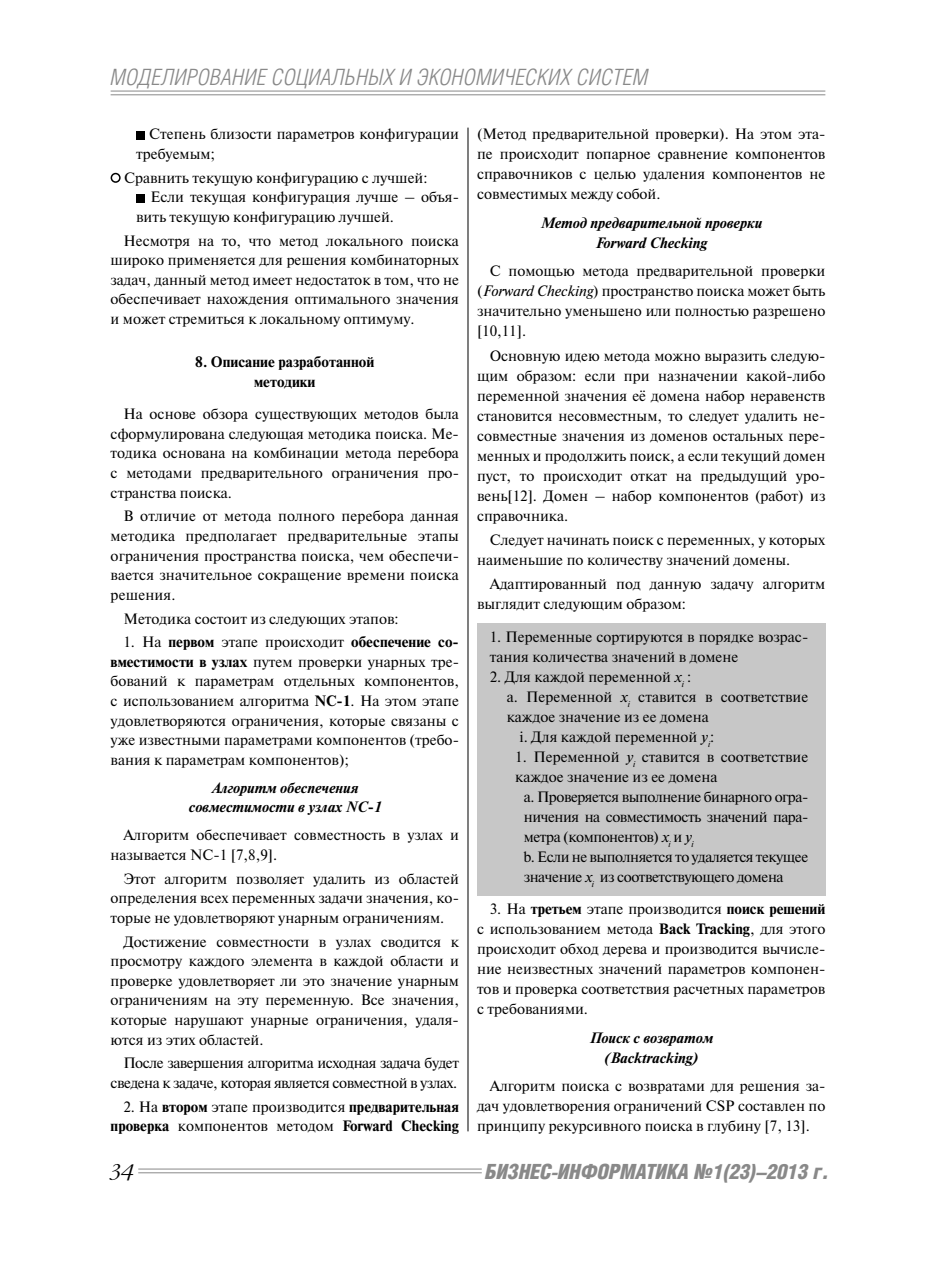
<style>
.page{position:relative;width:936px;height:1276px;background:#fff}
.page>*{position:absolute;margin:0;border:0;box-sizing:border-box;transform-origin:0 0}
.t1{font:italic 300 22.5px "Helios Cond";letter-spacing:.01em;color:#898989}
.t2{font:italic 900 21px "Helios Cond";letter-spacing:-.01em;color:#898989}
.t3{font:italic 300 19.5px "Garamond C";color:#000}
.t4{font:15px/19.5px "Newton C";color:#000;text-align:justify}
.t5{font:15px/19.5px "Newton C";letter-spacing:-.03em;color:#000;text-align:right}
.t6{font:700 15px/19.5px "Newton C";color:#000;text-align:center}
.t7{font:italic 700 15px/20px "Newton C";color:#000;text-align:center}
.s1{font-weight:700}
.s2{font-weight:400}
.s3{font-style:italic}
</style>
<div class="page">
<hr style="left:111px;top:91px;width:714px;height:1px;background:#898989">
<hr style="left:111px;top:94px;width:714px;height:1px;background:#898989">
<hr style="left:138px;top:1168px;width:343px;height:1px;background:#898989">
<hr style="left:138px;top:1172px;width:343px;height:1px;background:#898989">
<hr style="left:467px;top:128px;width:1px;height:1003px;background:#000">
<div style="left:477px;top:623px;width:348px;height:272px;background:#c7c7c7"></div>
<div style="left:136px;top:131px;width:8px;height:8px;background:#000"></div>
<div style="left:111px;top:173px;width:10px;height:10px;border:2px solid #000;border-radius:50%"></div>
<div style="left:136px;top:194px;width:8px;height:8px;background:#000"></div>
<h1 class="t1" style="left:111px;top:69px;width:539px">МОДЕЛИРОВАНИЕ СОЦИАЛЬНЫХ И ЭКОНОМИЧЕСКИХ СИСТЕМ</h1>
<p class="t4" style="left:136px;top:126px;width:324px;text-indent:13px">Степень близости параметров конфигурации требуемым;</p>
<p class="t4" style="left:124px;top:169px;width:305px">Сравнить текущую конфигурацию с лучшей:</p>
<p class="t4" style="left:150px;top:189px;width:310px">Если текущая конфигурация лучше – объя-</p>
<p class="t4" style="left:136px;top:208px;width:259px">вить текущую конфигурацию лучшей.</p>
<p class="t4" style="left:111px;top:232px;width:350px;text-indent:13px">Несмотря на то, что метод локального поиска широко применяется для решения комбинаторных задач, данный метод имеет недостаток в том, что не обеспечивает нахождения оптимального значения и может стремиться к локальному оптимуму.</p>
<p class="t6" style="left:195px;top:353px;width:180px">8. Описание разработанной методики</p>
<p class="t4" style="left:111px;top:406px;width:350px;text-indent:13px">На основе обзора существующих методов была сформулирована следующая методика поиска. Ме&shy;тодика основана на комбинации метода перебора с методами предварительного ограничения про&shy;странства поиска.</p>
<p class="t4" style="left:111px;top:508px;width:350px;text-indent:13px">В отличие от метода полного перебора данная методика предполагает предварительные этапы ограничения пространства поиска, чем обеспечи&shy;вается значительное сокращение времени поиска решения.</p>
<p class="t4" style="left:123px;top:610px;width:277px">Методика состоит из следующих этапов:</p>
<p class="t4" style="left:111px;top:633px;width:350px;text-indent:13px">1. На <span class="s1">первом</span> этапе происходит <span class="s1">обеспечение со&shy;вместимости в узлах</span> путем проверки унарных тре&shy;бований к параметрам отдельных компонентов, с использованием алгоритма <span class="s1">NC-1</span>. На этом этапе удовлетворяются ограничения, которые связаны с уже известными параметрами компонентов (требо&shy;вания к параметрам компонентов);</p>
<p class="t7" style="left:188px;top:779px;width:194px;line-height:19.5px">Алгоритм обеспечения совместимости в узлах NC-1</p>
<p class="t4" style="left:111px;top:827px;width:350px;text-indent:13px">Алгоритм обеспечивает совместность в узлах и называется NC-1 [7,8,9].</p>
<p class="t4" style="left:111px;top:870px;width:350px;text-indent:13px">Этот алгоритм позволяет удалить из областей определения всех переменных задачи значения, ко&shy;торые не удовлетворяют унарным ограничениям.</p>
<p class="t4" style="left:111px;top:933px;width:350px;text-indent:13px">Достижение совместности в узлах сводится к просмотру каждого элемента в каждой области и проверке удовлетворяет ли это значение унарным ограничениям на эту переменную. Все значения, которые нарушают унарные ограничения, удаля&shy;ются из этих областей.</p>
<p class="t5" style="left:111px;top:1054px;width:350px">После завершения алгоритма исходная задача будет сведена к задаче, которая является совместной в узлах.</p>
<p class="t6" style="left:111px;top:1098px;width:350px;text-align:right"><span class="s2">2. На</span> втором <span class="s2">этапе производится</span> предварительная проверка <span class="s2">компонентов методом</span> Forward Checking</p>
<p class="t4" style="left:477px;top:126px;width:350px;line-height:20px">(Метод предварительной проверки). На этом эта&shy;пе происходит попарное сравнение компонентов справочников с целью удаления компонентов не совместимых между собой.</p>
<p class="t7" style="left:540px;top:214px;width:223px">Метод предварительной проверки<br>Forward Checking</p>
<p class="t4" style="left:477px;top:262px;width:350px;line-height:20px;text-indent:13px">С помощью метода предварительной проверки (<span class="s3">Forward Checking</span>) пространство поиска может быть значительно уменьшено или полностью разрешено [10,11].</p>
<p class="t4" style="left:477px;top:347px;width:350px;line-height:20px;text-indent:13px">Основную идею метода можно выразить следую&shy;щим образом: если при назначении какой-либо переменной значения её домена набор неравенств становится несовместным, то следует удалить не&shy;совместные значения из доменов остальных пере&shy;менных и продолжить поиск, а если текущий домен пуст, то происходит откат на предыдущий уро&shy;вень[12]. Домен – набор компонентов (работ) из справочника.</p>
<p class="t4" style="left:477px;top:531px;width:350px;line-height:20px;text-indent:13px">Следует начинать поиск с переменных, у которых наименьшие по количеству значений домены.</p>
<p class="t4" style="left:477px;top:575px;width:350px;line-height:20px;text-indent:13px">Адаптированный под данную задачу алгоритм выглядит следующим образом:</p>
<p class="t4" style="left:489px;top:628px;width:320px;line-height:20px">1. Переменные сортируются в порядке возрас&shy;тания количества значений в домене</p>
<p class="t4" style="left:489px;top:668px;width:203px">2. Для каждой переменной <span class="s3">x</span><sub>i</sub> :</p>
<p class="t4" style="left:506px;top:688px;width:303px">a. Переменной <span class="s3">x</span><sub>i</sub> ставится в соответствие</p>
<p class="t4" style="left:506px;top:708px;width:203px">каждое значение из ее домена</p>
<p class="t4" style="left:519px;top:728px;width:196px">i. Для каждой переменной <span class="s3">y</span><sub>i</sub>:</p>
<p class="t4" style="left:515px;top:748px;width:294px">1. Переменной <span class="s3">y</span><sub>i</sub> ставится в соответствие</p>
<p class="t4" style="left:515px;top:768px;width:203px">каждое значение из ее домена</p>
<p class="t5" style="left:523px;top:788px;width:286px">a. Проверяется выполнение бинарного огра-</p>
<p class="t5" style="left:523px;top:808px;width:286px">ничения на совместимость значений пара-</p>
<p class="t5" style="left:523px;top:828px;width:171px">метра (компонентов) <span class="s3">x</span><sub>i</sub> и <span class="s3">y</span><sub>i</sub></p>
<p class="t5" style="left:523px;top:848px;width:286px">b. Если не выполняется то удаляется текущее</p>
<p class="t5" style="left:523px;top:868px;width:261px">значение <span class="s3">x</span><sub>i</sub> из соответствующего домена</p>
<p class="t4" style="left:477px;top:900px;width:350px;line-height:20px;text-indent:13px">3. На <span class="s1">третьем</span> этапе производится <span class="s1">поиск решений </span>с использованием метода <span class="s1">Back Tracking</span>, для этого происходит обход дерева и производится вычисле&shy;ние неизвестных значений параметров компонен&shy;тов и проверка соответствия расчетных параметров с требованиями.</p>
<p class="t7" style="left:589px;top:1029px;width:125px">Поиск с возвратом (Backtracking)</p>
<p class="t4" style="left:477px;top:1077px;width:350px;line-height:20px;text-indent:13px">Алгоритм поиска с возвратами для решения за&shy;дач удовлетворения ограничений CSP составлен по принципу рекурсивного поиска в глубину [7, 13].</p>
<h3 class="t3" style="left:111px;top:1163px;width:25px">34</h3>
<h2 class="t2" style="left:485px;top:1164px;width:345px">БИЗНЕС-ИНФОРМАТИКА №1(23)–2013 г.</h2>
</div>
